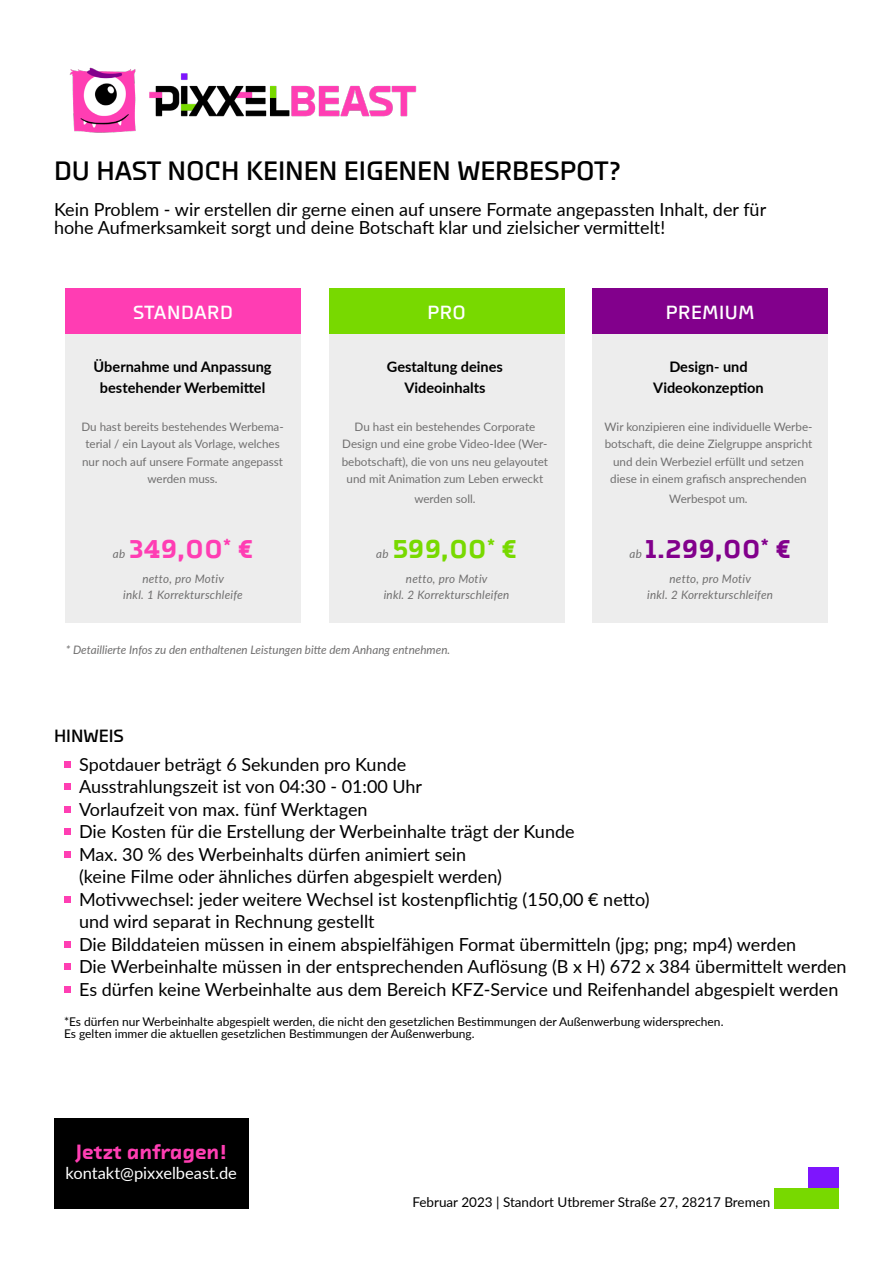
<style>
.page{position:relative;width:893px;height:1263px;background:#fff}
.page>*{position:absolute;margin:0;border:0;box-sizing:border-box;transform-origin:0 0}
.t1{font:700 27px "Chambers Sans Offc Pro";color:#000}
.t2{font:900 26.25px "Chambers Sans Pro";color:#82008c}
.t3{font:900 26.25px "Chambers Sans Pro";color:#ff3db3}
.t4{font:900 26.25px "Chambers Sans Pro";color:#78d900}
.t5{font:900 21px "Chambers Sans Pro";letter-spacing:-.01em;color:#ff3eb3}
.t6{font:700 19.35px "Chambers Sans Pro";letter-spacing:.03em;color:#fff}
.t7{font:18px/22.5px "Lato";color:#000}
.t8{font:700 18px "Chambers Sans Offc Pro";color:#000}
.t9{font:16.5px "Lato";color:#fff}
.t10{font:700 14.55px/20.4px "Lato";color:#000;text-align:center}
.t11{font:13.5px "Lato";color:#000}
.t12{font:12px/12px "Lato";color:#000}
.t13{font:11.7px/17.4px "Lato";color:#706f6f;text-align:center}
.t14{font:italic 11.7px/16.5px "Lato";letter-spacing:.01em;color:#706f6f;text-align:center}
</style>
<div class="page">
<div style="left:54px;top:1119px;width:195px;height:90px;background:#000"></div>
<div style="left:775px;top:1188px;width:64px;height:21px;background:#78d900"></div>
<div style="left:808px;top:1167px;width:31px;height:21px;background:#7e15fd"></div>
<img style="left:69px;top:67px;width:348px;height:66px">
<svg style="left:64px;top:762px;width:6px;height:6px"></svg>
<div style="left:329px;top:288px;width:235px;height:334px;background:#ededed"></div>
<div style="left:592px;top:288px;width:236px;height:334px;background:#ededed"></div>
<div style="left:65px;top:288px;width:236px;height:334px;background:#ededed"></div>
<div style="left:329px;top:288px;width:235px;height:45px;background:#78d900"></div>
<div style="left:592px;top:288px;width:236px;height:45px;background:#82008c"></div>
<div style="left:65px;top:288px;width:236px;height:45px;background:#ff3db3"></div>
<svg style="left:64px;top:783px;width:6px;height:6px"></svg>
<svg style="left:64px;top:806px;width:6px;height:6px"></svg>
<div style="left:64px;top:828px;width:6px;height:7px;background:#ff3eb3"></div>
<svg style="left:64px;top:851px;width:6px;height:6px"></svg>
<div style="left:64px;top:896px;width:6px;height:7px;background:#ff3eb3"></div>
<svg style="left:64px;top:941px;width:6px;height:6px"></svg>
<div style="left:64px;top:963px;width:6px;height:7px;background:#ff3eb3"></div>
<svg style="left:64px;top:986px;width:6px;height:6px"></svg>
<h1 class="t1" style="left:54px;top:153px;width:569px">DU HAST NOCH KEINEN EIGENEN WERBESPOT?</h1>
<p class="t7" style="left:54px;top:199px;width:714px;line-height:18px">Kein Problem - wir erstellen dir gerne einen auf unsere Formate angepassten Inhalt, der für hohe Aufmerksamkeit sorgt und deine Botschaft klar und zielsicher vermittelt!</p>
<p class="t6" style="left:133px;top:300px;width:101px">STANDARD</p>
<p class="t6" style="left:427px;top:300px;width:40px">PRO</p>
<p class="t6" style="left:666px;top:300px;width:90px">PREMIUM</p>
<p class="t10" style="left:94px;top:356px;width:179px">Übernahme und Anpassung bestehender Werbemittel</p>
<p class="t13" style="left:81px;top:417px;width:204px">Du hast bereits bestehendes Werbema&shy;terial / ein Layout als Vorlage, welches nur noch auf unsere Formate angepasst werden muss.</p>
<p class="t14" style="left:113px;top:545px;width:14px">ab</p>
<h2 class="t3" style="left:130px;top:532px;width:125px">349,00<sup>*</sup> €</h2>
<p class="t14" style="left:123px;top:570px;width:121px">netto, pro Motiv<br>inkl. 1 Korrekturschleife</p>
<p class="t10" style="left:387px;top:356px;width:118px">Gestaltung deines<br>Videoinhalts</p>
<p class="t13" style="left:342px;top:417px;width:208px">Du hast ein bestehendes Corporate Design und eine grobe Video-Idee (Wer&shy;bebotschaft), die von uns neu gelayoutet und mit Animation zum Leben erweckt</p>
<p class="t13" style="left:414px;top:490px;width:63px">werden soll.</p>
<p class="t14" style="left:376px;top:545px;width:14px">ab</p>
<h2 class="t4" style="left:392px;top:532px;width:126px">599,00<sup>*</sup> €</h2>
<p class="t14" style="left:384px;top:570px;width:127px">netto, pro Motiv<br>inkl. 2 Korrekturschleifen</p>
<p class="t14" style="left:66px;top:641px;width:386px">* Detaillierte Infos zu den enthaltenen Leistungen bitte dem Anhang entnehmen.</p>
<p class="t8" style="left:54px;top:725px;width:71px">HINWEIS</p>
<p class="t10" style="left:653px;top:356px;width:112px">Design- und<br>Videokonzeption</p>
<p class="t13" style="left:605px;top:417px;width:209px">Wir konzipieren eine individuelle Werbe&shy;botschaft, die deine Zielgruppe anspricht und dein Werbeziel erfüllt und setzen diese in einem grafisch ansprechenden</p>
<p class="t13" style="left:669px;top:490px;width:80px">Werbespot um.</p>
<p class="t14" style="left:629px;top:545px;width:14px">ab</p>
<h2 class="t2" style="left:646px;top:532px;width:147px">1.299,00<sup>*</sup> €</h2>
<p class="t14" style="left:647px;top:570px;width:127px">netto, pro Motiv<br>inkl. 2 Korrekturschleifen</p>
<p class="t7" style="left:79px;top:752px;width:769px">Spotdauer beträgt 6 Sekunden pro Kunde<br>Ausstrahlungszeit ist von 04:30 - 01:00 Uhr<br>Vorlaufzeit von max. fünf Werktagen<br>Die Kosten für die Erstellung der Werbeinhalte trägt der Kunde<br>Max. 30 % des Werbeinhalts dürfen animiert sein<br>(keine Filme oder ähnliches dürfen abgespielt werden)<br>Motivwechsel: jeder weitere Wechsel ist kostenpflichtig (150,00 € netto)<br>und wird separat in Rechnung gestellt<br>Die Bilddateien müssen in einem abspielfähigen Format übermitteln (jpg; png; mp4) werden<br>Die Werbeinhalte müssen in der entsprechenden Auflösung (B x H) 672 x 384 übermittelt werden Es dürfen keine Werbeinhalte aus dem Bereich KFZ-Service und Reifenhandel abgespielt werden</p>
<p class="t12" style="left:64px;top:1015px;width:661px">*Es dürfen nur Werbeinhalte abgespielt werden, die nicht den gesetzlichen Bestimmungen der Außenwerbung widersprechen.<br>Es gelten immer die aktuellen gesetzlichen Bestimmungen der Außenwerbung.</p>
<p class="t5" style="left:75px;top:1138px;width:153px">Jetzt anfragen!</p>
<p class="t9" style="left:66px;top:1161px;width:173px">kontakt@pixxelbeast.de</p>
<p class="t11" style="left:412px;top:1192px;width:360px">Februar 2023 | Standort Utbremer Straße 27, 28217 Bremen</p>
</div>
